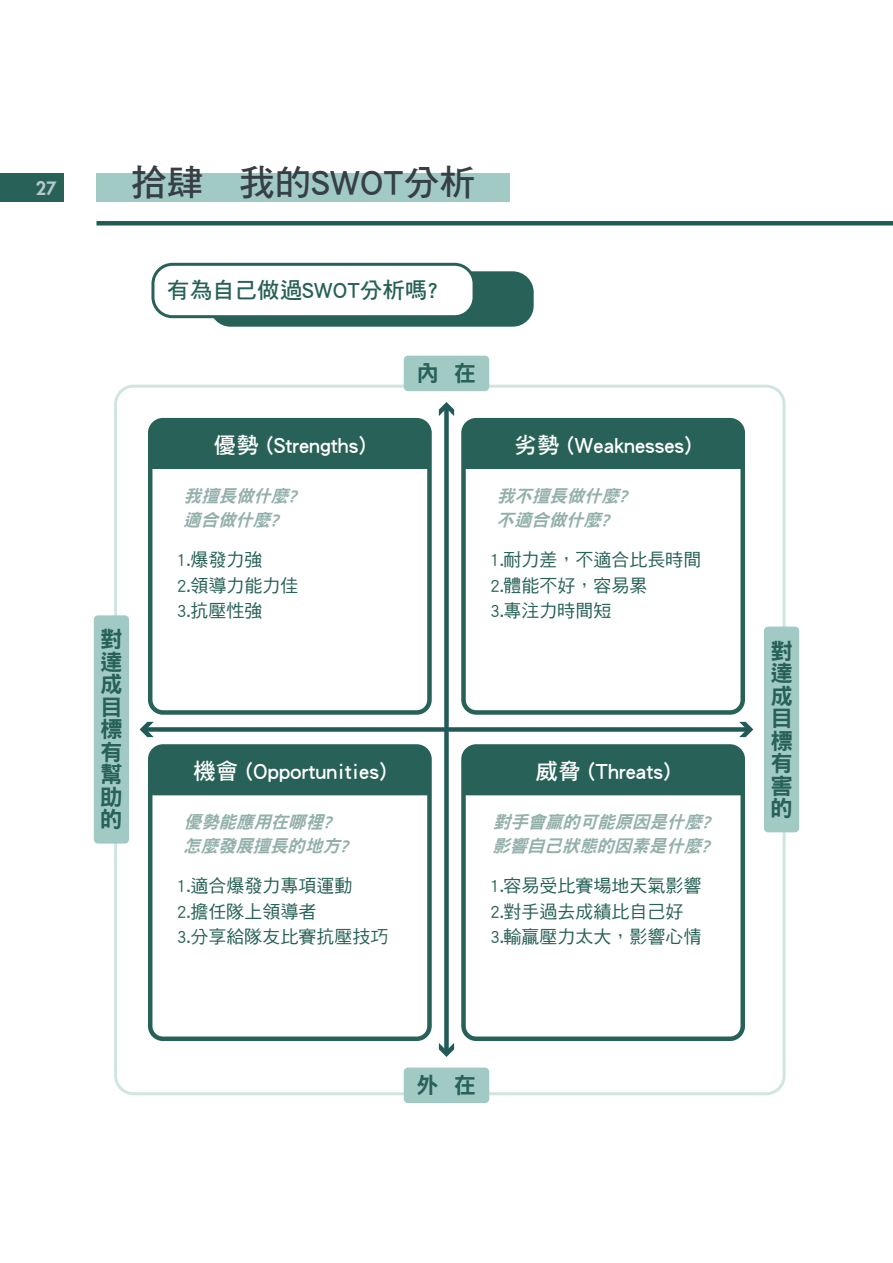
<style>
.page{position:relative;width:893px;height:1263px;background:#fff}
.page>*{position:absolute;margin:0;border:0;box-sizing:border-box;transform-origin:0 0}
.t1{font:36px "DF Hei Std W7";color:#363f46}
.t2{font:22.5px "DF Hei Std W7";color:#fff}
.t3{font:22.5px/22.5px "DF Hei Std W9";color:#276157;text-align:justify}
.t4{font:22.5px "DF Hei Std W7";color:#276157}
.t5{font:18px/25.5px "DF Hei Std W5";color:#276157}
.t6{font:800 18px "Futura";color:#b6cac7}
.t7{font:italic 17.4px/24px "DF Hei Std W9";color:#276157}
</style>
<div class="page">
<svg style="left:151px;top:263px;width:383px;height:64px"></svg>
<div style="left:96px;top:174px;width:414px;height:28px;background:#a2cac4"></div>
<div style="left:97px;top:221px;width:796px;height:5px;background:#215a57"></div>
<div style="left:0;top:174px;width:64px;height:28px;background:#276157"></div>
<div style="left:145px;top:727px;width:603px;height:5px;background:#215a57"></div>
<svg style="left:739px;top:722px;width:14px;height:15px"></svg>
<svg style="left:140px;top:722px;width:14px;height:15px"></svg>
<div style="left:444px;top:407px;width:5px;height:645px;background:#215a57"></div>
<svg style="left:439px;top:402px;width:15px;height:14px"></svg>
<svg style="left:439px;top:1043px;width:15px;height:14px"></svg>
<div style="left:404px;top:356px;width:85px;height:35px;background:#a2cac4;border-radius:4px"></div>
<div style="left:94px;top:615px;width:35px;height:229px;background:#a2cac4;border-radius:4px"></div>
<div style="left:764px;top:627px;width:35px;height:205px;background:#a2cac4;border-radius:4px"></div>
<div style="left:404px;top:1067px;width:85px;height:36px;background:#a2cac4;border-radius:4px"></div>
<div style="left:153px;top:423px;width:274px;height:46px;background:#276157"></div>
<div style="left:148px;top:418px;width:284px;height:297px;border:4px solid #276157;border-radius:13px"></div>
<div style="left:466px;top:423px;width:274px;height:46px;background:#276157"></div>
<div style="left:461px;top:418px;width:284px;height:297px;border:4px solid #276157;border-radius:13px"></div>
<div style="left:153px;top:749px;width:274px;height:46px;background:#276157"></div>
<div style="left:148px;top:744px;width:284px;height:297px;border:4px solid #276157;border-radius:13px"></div>
<div style="left:466px;top:749px;width:274px;height:46px;background:#276157"></div>
<div style="left:461px;top:744px;width:284px;height:297px;border:4px solid #276157;border-radius:13px"></div>
<p class="t6" style="left:36px;top:177px;width:22px">27</p>
<h1 class="t1" style="left:131px;top:163px;width:346px">拾肆 我的SWOT分析</h1>
<p class="t4" style="left:167px;top:278px;width:272px">有為自己做過SWOT分析嗎?</p>
<p class="t2" style="left:214px;top:432px;width:153px">優勢 (Strengths)</p>
<p class="t7" style="left:183px;top:483px;width:120px">我擅長做什麼?適合做什麼?</p>
<p class="t5" style="left:177px;top:546px;width:123px">1.爆發力強<br>2.領導力能力佳<br>3.抗壓性強</p>
<p class="t3" style="left:416px;top:362px;width:61px">內 在</p>
<p class="t2" style="left:515px;top:432px;width:178px">劣勢 (Weaknesses)</p>
<p class="t7" style="left:497px;top:483px;width:137px">我不擅長做什麼?不適合做什麼?</p>
<p class="t5" style="left:490px;top:546px;width:213px">1.耐力差，不適合比長時間<br>2.體能不好，容易累<br>3.專注力時間短</p>
<p class="t3" style="left:100px;top:628px;width:24px">對達成目標有幫助的</p>
<p class="t3" style="left:770px;top:639px;width:24px">對達成目標有害的</p>
<p class="t2" style="left:193px;top:759px;width:195px">機會 (Opportunities)</p>
<p class="t7" style="left:183px;top:809px;width:172px">優勢能應用在哪裡?怎麼發展擅長的地方?</p>
<p class="t5" style="left:177px;top:873px;width:213px">1.適合爆發力專項運動<br>2.擔任隊上領導者<br>3.分享給隊友比賽抗壓技巧</p>
<p class="t2" style="left:536px;top:759px;width:136px">威脅 (Threats)</p>
<p class="t7" style="left:492px;top:809px;width:224px">對手會贏的可能原因是什麼?影響自己狀態的因素是什麼?</p>
<p class="t5" style="left:490px;top:873px;width:213px">1.容易受比賽場地天氣影響<br>2.對手過去成績比自己好<br>3.輸贏壓力太大，影響心情</p>
<p class="t3" style="left:416px;top:1074px;width:61px">外 在</p>
</div>
